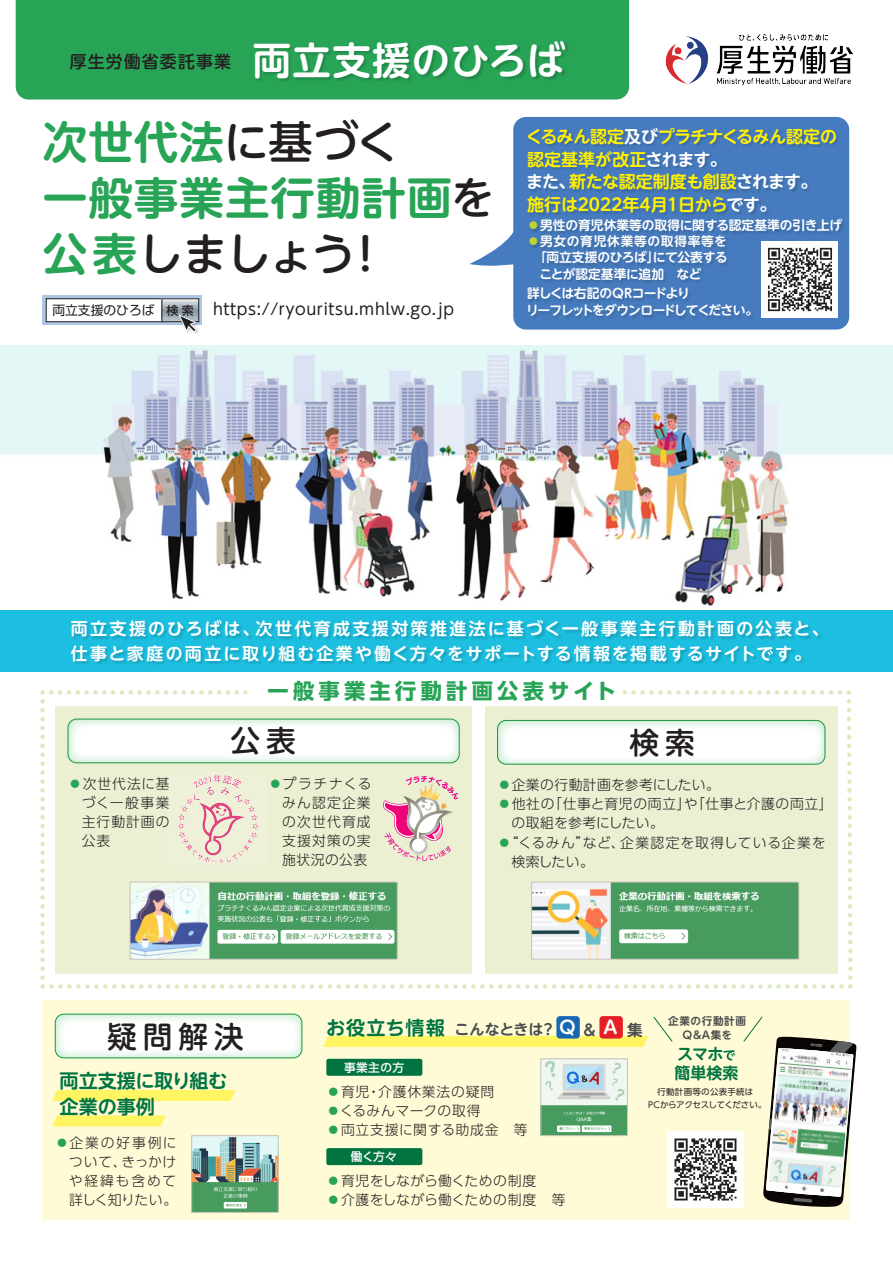
<style>
.page{position:relative;width:893px;height:1263px;background:#fff}
.page>*{position:absolute;margin:0;border:0;box-sizing:border-box;transform-origin:0 0}
.t1{font:700 44.7px/56.4px "UD Shin M Go Pro De";letter-spacing:.02em;color:#28a456}
.t2{font:500 44.7px "UD Shin M Go Pro";letter-spacing:-.035em;color:#231f20}
.t3{font:700 38.25px "UD Shin M Go Pro De";letter-spacing:.035em;color:#fff}
.t4{font:500 29.7px "UD Shin M Go Pro";letter-spacing:.2em;color:#231f20}
.t5{font:700 21.3px "UD Shin Go Pr 6 N";letter-spacing:.2em;color:#28a456}
.t6{font:700 19.2px/25.5px "UD Shin M Go Pro De";letter-spacing:-.005em;color:#017441}
.t7{font:700 16.95px/24.5px "UD Shin M Go Pro De";letter-spacing:.125em;color:#fff}
.t8{font:700 16.95px/22.8px "UD Shin M Go Pro De";letter-spacing:-.02em;color:#fff101}
.t9{font:500 16.95px "UD Shin M Go Pro";letter-spacing:.06em;color:#231f20}
.t10{font:15.9px "UD Shin Go Pro";letter-spacing:.04em;color:#231f20}
.t11{font:700 15.9px/19.2px "UD Shin M Go Pro De";color:#017441}
.t12{font:700 14.85px "UD Shin M Go Pro De";color:#4b4c4d}
.t13{font:300 13.8px/19.2px "UD Shin Go Pro";letter-spacing:.045em;color:#231f20;text-align:justify}
.t14{font:300 13.8px "UD Shin Go Pro";letter-spacing:.025em;color:#231f20}
.t15{font:700 12.75px/16.2px "UD Shin M Go Pro De";letter-spacing:-.025em;color:#fff;text-align:justify}
.t16{font:700 12.75px/17px "UD Shin M Go Pro De";letter-spacing:-.08em;color:#fff}
.t17{font:700 12.75px "UD Shin M Go Pro De";letter-spacing:-.005em;color:#fff}
.t18{font:500 11.7px "UD Shin Go Pro";letter-spacing:.03em;color:#fff}
.t19{font:700 10.65px "UD Shin M Go Pro De";letter-spacing:.06em;color:#4b4c4d}
.t20{font:8.55px/12.8px "UD Shin Go Pro";letter-spacing:.015em;color:#231f20;text-align:center}
.s1{font-family:"UD Shin M Go Pro";font-weight:500;color:#231f20}
.s2{font-family:"UD Shin M Go Pro De";font-weight:700;color:#28a456}
.s3{font-family:"Shin Go Pro";font-size:12.75px}
.s4{font-family:"Shin Go Pro";font-weight:500;font-size:11.85px}
.s5{color:#fff}
.s6{color:#bed630}
.s7{color:#28a456}
.s8{font-size:19.2px;color:#017441}
.s9{font-size:17.85px;color:#fff}
.s10{font-size:15.6px}
.s11{font-size:12.75px}
</style>
<div class="page">
<div style="left:43px;top:1001px;width:807px;height:219px;background:#fffbd6"></div>
<img style="left:0;top:345px;width:893px;height:261px">
<div style="left:513px;top:117px;width:336px;height:213px;background:#467cbf;border-radius:13px"></div>
<svg style="left:469px;top:229px;width:45px;height:39px"></svg>
<img style="left:542px;top:1060px;width:84px;height:74px">
<div style="left:540px;top:1058px;width:88px;height:78px;border:1px solid #c7c5b7"></div>
<img style="left:193px;top:1137px;width:84px;height:74px">
<div style="left:191px;top:1135px;width:88px;height:78px;border:1px solid #c7c5b7"></div>
<div style="left:0;top:610px;width:893px;height:62px;background:#1cbfdf"></div>
<img style="left:73px;top:622px;width:748px;height:42px">
<svg style="left:43px;top:295px;width:159px;height:30px"></svg>
<div style="left:46px;top:299px;width:116px;height:23px;background:#fff"></div>
<div style="left:46px;top:299px;width:116px;height:23px;border:1px solid #231f20"></div>
<svg style="left:164px;top:301px;width:33px;height:19px"></svg>
<div style="left:162px;top:299px;width:37px;height:23px;border:1px solid #231f20"></div>
<img style="left:176px;top:312px;width:25px;height:22px">
<svg style="left:178px;top:314px;width:19px;height:19px"></svg>
<svg style="left:40px;top:690px;width:813px;height:299px"></svg>
<div style="left:326px;top:1059px;width:96px;height:17px;background:#017441;border-radius:2px"></div>
<div style="left:326px;top:1148px;width:96px;height:17px;background:#017441;border-radius:2px"></div>
<img style="left:667px;top:1131px;width:77px;height:77px">
<svg style="left:743px;top:1016px;width:114px;height:191px"></svg>
<svg style="left:55px;top:1014px;width:247px;height:44px;background:#f9fcfa"></svg>
<div style="left:55px;top:1014px;width:247px;height:44px;border:1px solid #23b24b;border-radius:9px"></div>
<div style="left:52px;top:1090px;width:184px;height:11px;background:#fff461"></div>
<svg style="left:52px;top:1115px;width:114px;height:11px"></svg>
<svg style="left:323px;top:1016px;width:350px;height:31px"></svg>
<div style="left:556px;top:1016px;width:24px;height:22px;background:#1768b4;border-radius:3px"></div>
<div style="left:599px;top:1016px;width:24px;height:22px;background:#e41f25;border-radius:3px"></div>
<img style="left:169px;top:772px;width:98px;height:97px">
<img style="left:132px;top:883px;width:264px;height:75px">
<div style="left:130px;top:881px;width:268px;height:79px;border:1px solid #c7c5b7"></div>
<img style="left:533px;top:883px;width:264px;height:75px">
<div style="left:531px;top:881px;width:268px;height:79px;border:1px solid #c7c5b7"></div>
<img style="left:526px;top:130px;width:322px;height:262px">
<div style="left:16px;top:0;width:613px;height:100px;background:#28a456"></div>
<img style="left:252px;top:39px;width:320px;height:54px">
<img style="left:665px;top:34px;width:188px;height:52px">
<img style="left:761px;top:241px;width:77px;height:77px">
<p class="t9" style="left:70px;top:48px;width:163px">厚生労働省委託事業</p>
<h2 class="t3" style="left:253px;top:29px;width:314px">両立支援のひろば</h2>
<h1 class="t1" style="left:43px;top:111px;width:454px">次世代法<span class="s1">に基づく<br></span>一般事業主行動計画<span class="s1">を</span></h1>
<h1 class="t2" style="left:43px;top:218px;width:346px"><span class="s2">公表</span>しましょう！</h1>
<p class="t10" style="left:52px;top:297px;width:403px"><span class="s3">両立支援のひろば</span> <span class="s4">検索</span> https://ryouritsu.mhlw.go.jp</p>
<p class="t8" style="left:526px;top:124px;width:313px">くるみん認定<span class="s5">及び</span>プラチナくるみん認定の認定基準が改正<span class="s5">されます。<br>また、</span>新たな認定制度も創設<span class="s5">されます。</span>施行は2022年4月1日から<span class="s5">です。</span></p>
<p class="t17" style="left:527px;top:215px;width:317px"><span class="s6">●</span>男性の育児休業等の取得に関する認定基準の引き上げ</p>
<p class="t15" style="left:527px;top:233px;width:202px"><span class="s6">●</span>男女の育児休業等の取得率等を　「両立支援のひろば」にて公表する　ことが認定基準に追加　など</p>
<p class="t16" style="left:526px;top:284px;width:234px">詳しくは右記のQRコードより<br>リーフレットをダウンロードしてください。</p>
<p class="t7" style="left:71px;top:616px;width:759px">両立支援のひろばは、次世代育成支援対策推進法に基づく一般事業主行動計画の公表と、仕事と家庭の両立に取り組む企業や働く方々をサポートする情報を掲載するサイトです。</p>
<p class="t13" style="left:82px;top:773px;width:89px;text-indent:-14px"><span class="s7">●</span>次世代法に基づく一般事業主行動計画の公表</p>
<h3 class="t5" style="left:268px;top:674px;width:350px">一般事業主行動計画公表サイト</h3>
<h3 class="t4" style="left:230px;top:717px;width:67px">公表</h3>
<p class="t13" style="left:282px;top:773px;width:91px;text-indent:-14px"><span class="s7">●</span>プラチナくるみん認定企業の次世代育成支援対策の実施状況の公表</p>
<h3 class="t4" style="left:629px;top:718px;width:67px">検索</h3>
<p class="t13" style="left:497px;top:775px;width:224px"><span class="s7">●</span>企業の行動計画を参考にしたい。</p>
<p class="t13" style="left:511px;top:794px;width:323px;text-indent:-14px"><span class="s7">●</span>他社の「仕事と育児の両立」や「仕事と介護の両立」の取組を参考にしたい。</p>
<p class="t13" style="left:511px;top:832px;width:316px;text-indent:-14px"><span class="s7">●</span>“くるみん”など、企業認定を取得している企業を検索したい。</p>
<p class="t19" style="left:668px;top:1013px;width:80px">企業の行動計画</p>
<p class="t12" style="left:326px;top:1017px;width:318px"><span class="s8">お役立ち情報</span> こんなときは？ <span class="s9">Q</span> <span class="s10">&amp;</span> <span class="s9">A</span> <span class="s10">集</span></p>
<h3 class="t4" style="left:107px;top:1012px;width:138px">疑問解決</h3>
<p class="t19" style="left:682px;top:1026px;width:51px">Q&amp;A集を</p>
<p class="t11" style="left:674px;top:1044px;width:65px">スマホ<span class="s11">で</span>簡単検索</p>
<p class="t20" style="left:648px;top:1085px;width:120px">行動計画等の公表手続は<br>PCからアクセスしてください。</p>
<p class="t18" style="left:344px;top:1058px;width:61px">事業主の方</p>
<h3 class="t6" style="left:60px;top:1067px;width:169px">両立支援に取り組む企業の事例</h3>
<p class="t13" style="left:326px;top:1081px;width:170px"><span class="s7">●</span>育児・介護休業法の疑問</p>
<p class="t13" style="left:326px;top:1101px;width:156px"><span class="s7">●</span>くるみんマークの取得</p>
<p class="t13" style="left:326px;top:1120px;width:203px"><span class="s7">●</span>両立支援に関する助成金　等</p>
<p class="t13" style="left:69px;top:1132px;width:110px;text-indent:-13px"><span class="s7">●</span>企業の好事例について、きっかけや経緯も含めて詳しく知りたい。</p>
<p class="t18" style="left:351px;top:1147px;width:47px">働く方々</p>
<p class="t14" style="left:326px;top:1170px;width:211px"><span class="s7">●</span>育児をしながら働くための制度</p>
<p class="t14" style="left:326px;top:1189px;width:241px"><span class="s7">●</span>介護をしながら働くための制度　等</p>
</div>
